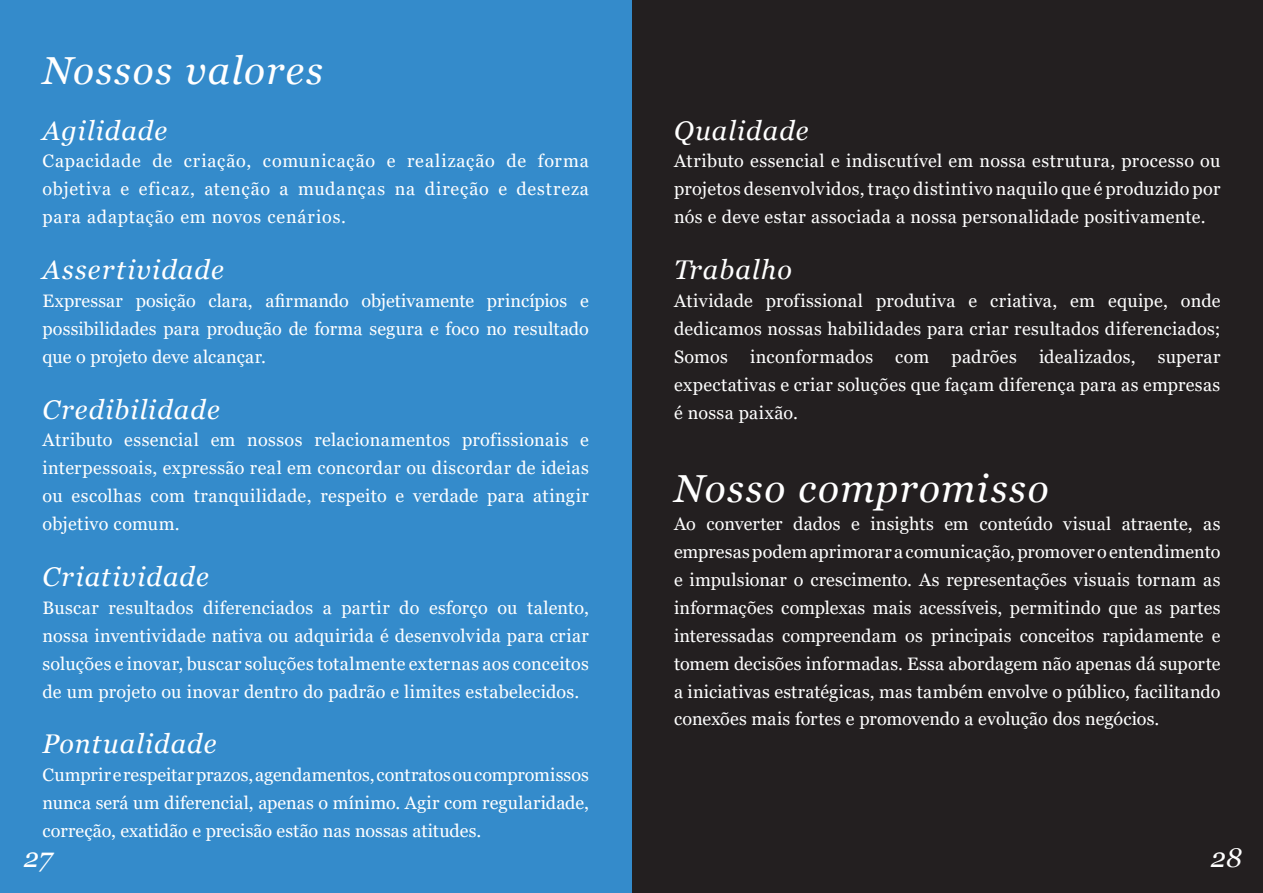
<style>
.page{position:relative;width:1263px;height:893px;background:#fff}
.page>*{position:absolute;margin:0;border:0;box-sizing:border-box;transform-origin:0 0}
.t1{font:italic 39px "Georgia";letter-spacing:.04em;color:#fff}
.Paragraph_Style_2{font:italic 27px "Georgia";letter-spacing:.04em;color:#fff}
.Paragraph_Style_2-2{font:18px/27.9px "Georgia";letter-spacing:.015em;color:#fff;text-align:justify}
</style>
<div class="page">
<div style="left:631px;top:0;width:632px;height:893px;background:#231f20"></div>
<div style="left:0;top:0;width:631px;height:893px;background:#348bcb"></div>
<p class="t1" style="left:43px;top:46px;width:282px">Nossos valores</p>
<p class="Paragraph_Style_2" style="left:43px;top:113px;width:126px">Agilidade</p>
<p class="Paragraph_Style_2-2" style="left:43px;top:148px;width:548px">Capacidade de criação, comunicação e realização de forma objetiva e eficaz, atenção a mudanças na direção e destreza para adaptação em novos cenários.</p>
<p class="Paragraph_Style_2" style="left:43px;top:253px;width:183px">Assertividade</p>
<p class="Paragraph_Style_2-2" style="left:43px;top:287px;width:548px">Expressar posição clara, afirmando objetivamente princípios e possibilidades para produção de forma segura e foco no resultado que o projeto deve alcançar.</p>
<p class="Paragraph_Style_2" style="left:43px;top:392px;width:179px">Credibilidade</p>
<p class="Paragraph_Style_2-2" style="left:43px;top:427px;width:548px">Atributo essencial em nossos relacionamentos profissionais e interpessoais, expressão real em concordar ou discordar de ideias ou escolhas com tranquilidade, respeito e verdade para atingir objetivo comum.</p>
<p class="Paragraph_Style_2" style="left:43px;top:560px;width:168px">Criatividade</p>
<p class="Paragraph_Style_2-2" style="left:43px;top:594px;width:548px">Buscar resultados diferenciados a partir do esforço ou talento, nossa inventividade nativa ou adquirida é desenvolvida para criar soluções e inovar, buscar soluções totalmente externas aos conceitos de um projeto ou inovar dentro do padrão e limites estabelecidos.</p>
<p class="Paragraph_Style_2" style="left:43px;top:727px;width:176px">Pontualidade</p>
<p class="Paragraph_Style_2-2" style="left:43px;top:761px;width:548px">Cumprir e respeitar prazos, agendamentos, contratos ou compromissos nunca será um diferencial, apenas o mínimo. Agir com regularidade, correção, exatidão e precisão estão nas nossas atitudes.</p>
<p class="Paragraph_Style_2" style="left:674px;top:113px;width:136px">Qualidade</p>
<p class="Paragraph_Style_2-2" style="left:674px;top:148px;width:548px">Atributo essencial e indiscutível em nossa estrutura, processo ou projetos desenvolvidos, traço distintivo naquilo que é produzido por nós e deve estar associada a nossa personalidade positivamente.</p>
<p class="Paragraph_Style_2" style="left:674px;top:253px;width:119px">Trabalho</p>
<p class="Paragraph_Style_2-2" style="left:674px;top:287px;width:548px">Atividade profissional produtiva e criativa, em equipe, onde dedicamos nossas habilidades para criar resultados diferenciados; Somos inconformados com padrões idealizados, superar expectativas e criar soluções que façam diferença para as empresas é nossa paixão.</p>
<p class="t1" style="left:674px;top:464px;width:376px">Nosso compromisso</p>
<p class="Paragraph_Style_2-2" style="left:674px;top:510px;width:548px">Ao converter dados e insights em conteúdo visual atraente, as empresas podem aprimorar a comunicação, promover o entendimento e impulsionar o crescimento. As representações visuais tornam as informações complexas mais acessíveis, permitindo que as partes interessadas compreendam os principais conceitos rapidamente e tomem decisões informadas. Essa abordagem não apenas dá suporte a iniciativas estratégicas, mas também envolve o público, facilitando conexões mais fortes e promovendo a evolução dos negócios.</p>
<p class="Paragraph_Style_2" style="left:24px;top:840px;width:30px">27</p>
<p class="Paragraph_Style_2" style="left:1211px;top:840px;width:33px">28</p>
</div>
